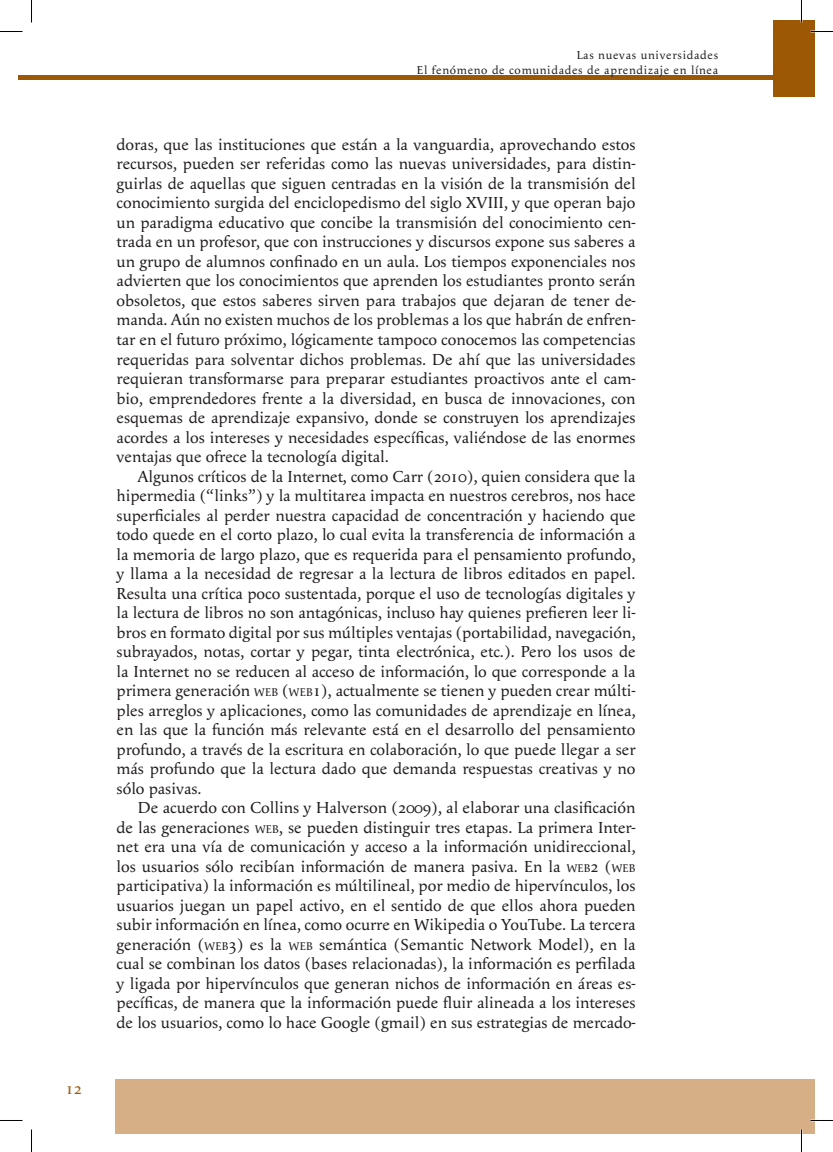
<style>
.page{position:relative;width:833px;height:1152px;background:#fff}
.page>*{position:absolute;margin:0;border:0;box-sizing:border-box;transform-origin:0 0}
.t1{font:16.5px/19.5px "Apolline";color:#231f20;text-align:justify}
.t2{font:16.5px "Apolline";color:#9d5806}
.t3{font:12px/14.4px "Apolline";letter-spacing:.06em;color:#231f20;text-align:right}
.s1{font-size:11.55px}
</style>
<div class="page">
<div style="left:772px;top:20px;width:29px;height:76px;background:#9d5806"></div>
<div style="left:801px;top:20px;width:13px;height:76px;background:#9d5806"></div>
<div style="left:801px;top:1079px;width:13px;height:54px;background:#d7af87"></div>
<div style="left:115px;top:1079px;width:686px;height:54px;background:#d7af87"></div>
<hr style="left:19px;top:75px;width:755px;height:4px;background:#9d5806">
<hr style="left:810px;top:1119px;width:23px;height:2px;background:#fff">
<hr style="left:800px;top:0;width:2px;height:22px;background:#fff">
<hr style="left:800px;top:1129px;width:2px;height:22px;background:#fff">
<svg style="left:0;top:31px;width:22px;height:1px"></svg>
<svg style="left:810px;top:31px;width:23px;height:1px"></svg>
<svg style="left:0;top:1120px;width:22px;height:1px"></svg>
<svg style="left:810px;top:1120px;width:23px;height:1px"></svg>
<svg style="left:31px;top:0;width:1px;height:22px"></svg>
<svg style="left:31px;top:1129px;width:1px;height:22px"></svg>
<svg style="left:801px;top:0;width:1px;height:22px"></svg>
<svg style="left:801px;top:1129px;width:1px;height:22px"></svg>
<p class="t2" style="left:66px;top:1078px;width:18px">12</p>
<p class="t3" style="left:417px;top:48px;width:303px">Las nuevas universidades<br>El fenómeno de comunidades de aprendizaje en línea</p>
<p class="t1" style="left:117px;top:135px;width:520px">doras, que las instituciones que están a la vanguardia, aprovechando estos recursos, pueden ser referidas como las nuevas universidades, para distin&shy;guirlas de aquellas que siguen centradas en la visión de la transmisión del conocimiento surgida del enciclopedismo del siglo XVIII, y que operan bajo un paradigma educativo que concibe la transmisión del conocimiento cen&shy;trada en un profesor, que con instrucciones y discursos expone sus saberes a un grupo de alumnos confinado en un aula. Los tiempos exponenciales nos advierten que los conocimientos que aprenden los estudiantes pronto serán obsoletos, que estos saberes sirven para trabajos que dejaran de tener de&shy;manda. Aún no existen muchos de los problemas a los que habrán de enfren&shy;tar en el futuro próximo, lógicamente tampoco conocemos las competencias requeridas para solventar dichos problemas. De ahí que las universidades requieran transformarse para preparar estudiantes proactivos ante el cam&shy;bio, emprendedores frente a la diversidad, en busca de innovaciones, con esquemas de aprendizaje expansivo, donde se construyen los aprendizajes acordes a los intereses y necesidades específicas, valiéndose de las enormes ventajas que ofrece la tecnología digital.</p>
<p class="t1" style="left:117px;top:466px;width:520px;text-indent:21px">Algunos críticos de la Internet, como Carr (2010), quien considera que la hipermedia (“links”) y la multitarea impacta en nuestros cerebros, nos hace superficiales al perder nuestra capacidad de concentración y haciendo que todo quede en el corto plazo, lo cual evita la transferencia de información a la memoria de largo plazo, que es requerida para el pensamiento profundo, y llama a la necesidad de regresar a la lectura de libros editados en papel.<br>Resulta una crítica poco sustentada, porque el uso de tecnologías digitales y la lectura de libros no son antagónicas, incluso hay quienes prefieren leer li&shy;bros en formato digital por sus múltiples ventajas (portabilidad, navegación, subrayados, notas, cortar y pegar, tinta electrónica, etc.). Pero los usos de la Internet no se reducen al acceso de información, lo que corresponde a la primera generación <span class="s1">WEB</span> (<span class="s1">WEB</span>1), actualmente se tienen y pueden crear múlti&shy;ples arreglos y aplicaciones, como las comunidades de aprendizaje en línea, en las que la función más relevante está en el desarrollo del pensamiento profundo, a través de la escritura en colaboración, lo que puede llegar a ser más profundo que la lectura dado que demanda respuestas creativas y no sólo pasivas.</p>
<p class="t1" style="left:117px;top:798px;width:520px;text-indent:21px">De acuerdo con Collins y Halverson (2009), al elaborar una clasificación de las generaciones <span class="s1">WEB</span>, se pueden distinguir tres etapas. La primera Inter&shy;net era una vía de comunicación y acceso a la información unidireccional, los usuarios sólo recibían información de manera pasiva. En la <span class="s1">WEB</span>2 (<span class="s1">WEB </span>participativa) la información es múltilineal, por medio de hipervínculos, los usuarios juegan un papel activo, en el sentido de que ellos ahora pueden subir información en línea, como ocurre en Wikipedia o YouTube. La tercera generación (<span class="s1">WEB</span>3) es la <span class="s1">WEB</span> semántica (Semantic Network Model), en la cual se combinan los datos (bases relacionadas), la información es perfilada y ligada por hipervínculos que generan nichos de información en áreas es&shy;pecíficas, de manera que la información puede fluir alineada a los intereses de los usuarios, como lo hace Google (gmail) en sus estrategias de mercado-</p>
</div>
